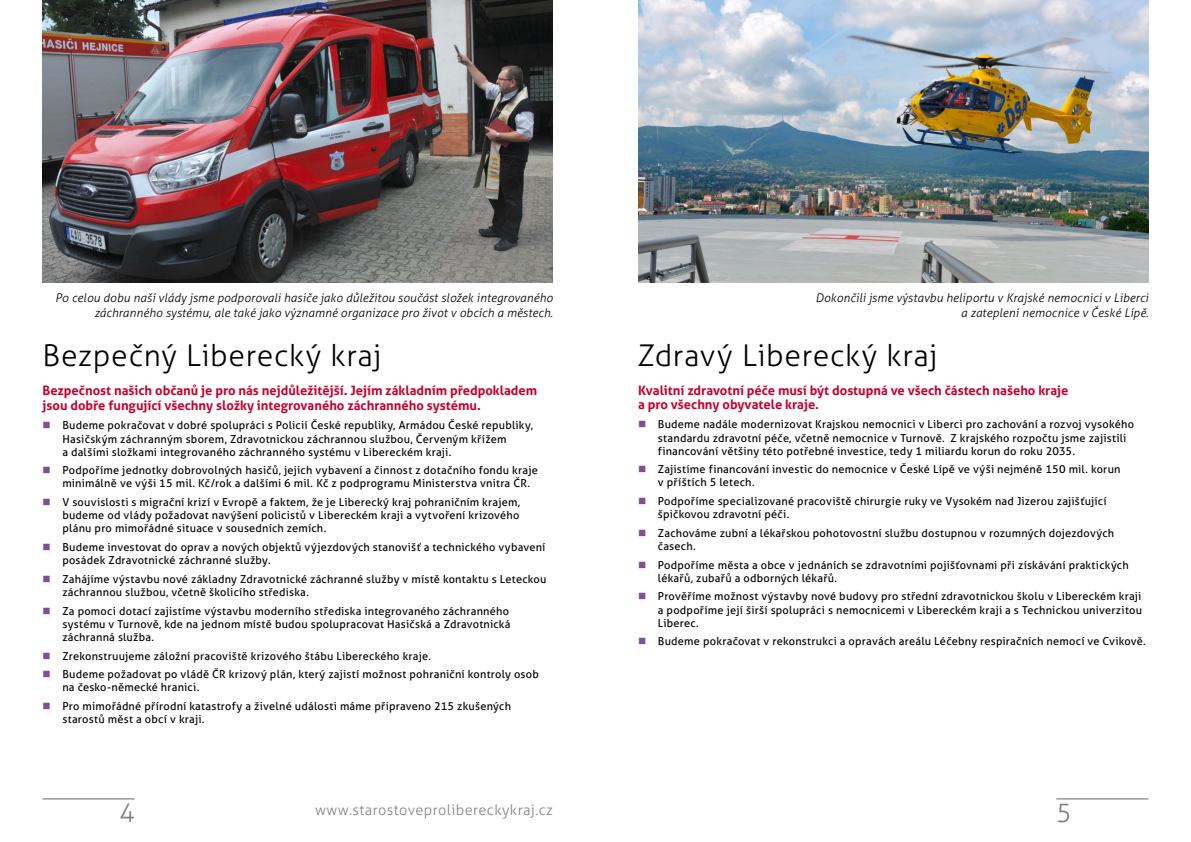
<style>
.page{position:relative;width:1191px;height:842px;background:#fff}
.page>*{position:absolute;margin:0;border:0;box-sizing:border-box;transform-origin:0 0}
.t1{font:300 30px "Aller";letter-spacing:.02em;color:#000}
.t2{font:300 26px "Aller";color:#818084}
.t3{font:300 14.5px "Aller";letter-spacing:.03em;color:#818084}
.t4{font:700 13px/15px "Aller";color:#c5002e}
.t5{font:italic 300 12px/15px "Aller";letter-spacing:.01em;color:#000;text-align:right}
.t6{font:11px/13.2px "Aller";letter-spacing:.02em;color:#000}
</style>
<div class="page">
<hr style="left:1056px;top:798px;width:92px;height:1px;background:#68676c">
<hr style="left:43px;top:798px;width:92px;height:1px;background:#68676c">
<img style="left:43px;top:0;width:510px;height:283px">
<img style="left:638px;top:0;width:510px;height:283px">
<p class="t5" style="left:55px;top:290px;width:499px">Po celou dobu naší vlády jsme podporovali hasiče jako důležitou součást složek integrovaného záchranného systému, ale také jako významné organizace pro život v obcích a městech.</p>
<p class="t5" style="left:815px;top:290px;width:334px">Dokončili jsme výstavbu heliportu v Krajské nemocnici v Liberci a zateplení nemocnice v České Lípě.</p>
<h1 class="t1" style="left:43px;top:337px;width:340px">Bezpečný Liberecký kraj</h1>
<h1 class="t1" style="left:638px;top:337px;width:301px">Zdravý Liberecký kraj</h1>
<p class="t4" style="left:43px;top:382px;width:496px">Bezpečnost našich občanů je pro nás nejdůležitější. Jejím základním předpokladem jsou dobře fungující všechny složky integrovaného záchranného systému.</p>
<p class="t6" style="left:62px;top:419px;width:472px">Budeme pokračovat v dobré spolupráci s Policií České republiky, Armádou České republiky,<br>Hasičským záchranným sborem, Zdravotnickou záchrannou službou, Červeným křížem<br>a dalšími složkami integrovaného záchranného systému v Libereckém kraji.</p>
<p class="t6" style="left:62px;top:464px;width:477px">Podpoříme jednotky dobrovolných hasičů, jejich vybavení a činnost z dotačního fondu kraje minimálně ve výši 15 mil. Kč/rok a dalšími 6 mil. Kč z podprogramu Ministerstva vnitra ČR.</p>
<p class="t6" style="left:62px;top:495px;width:459px;text-align:justify">V souvislosti s migrační krizí v Evropě a faktem, že je Liberecký kraj pohraničním krajem, budeme od vlády požadovat navýšení policistů v Libereckém kraji a vytvoření krizového plánu pro mimořádné situace v sousedních zemích.</p>
<p class="t6" style="left:62px;top:540px;width:484px">Budeme investovat do oprav a nových objektů výjezdových stanovišť a technického vybavení posádek Zdravotnické záchranné služby.</p>
<p class="t6" style="left:62px;top:572px;width:485px">Zahájíme výstavbu nové základny Zdravotnické záchranné služby v místě kontaktu s Leteckou záchrannou službou, včetně školicího střediska.</p>
<p class="t6" style="left:62px;top:604px;width:449px;text-align:justify">Za pomoci dotací zajistíme výstavbu moderního střediska integrovaného záchranného systému v Turnově, kde na jednom místě budou spolupracovat Hasičská a Zdravotnická záchranná služba.</p>
<p class="t6" style="left:62px;top:646px;width:478px;line-height:18.6px">Zrekonstruujeme záložní pracoviště krizového štábu Libereckého kraje.<br>Budeme požadovat po vládě ČR krizový plán, který zajistí možnost pohraniční kontroly osob</p>
<p class="t6" style="left:62px;top:678px;width:450px;line-height:18.6px">na česko-německé hranici.<br>Pro mimořádné přírodní katastrofy a živelné události máme připraveno 215 zkušených</p>
<p class="t6" style="left:62px;top:713px;width:144px">starostů měst a obcí v kraji.</p>
<p class="t4" style="left:638px;top:383px;width:432px;line-height:14px">Kvalitní zdravotní péče musí být dostupná ve všech částech našeho kraje a pro všechny obyvatele kraje.</p>
<p class="t6" style="left:658px;top:418px;width:478px">Budeme nadále modernizovat Krajskou nemocnici v Liberci pro zachování a rozvoj vysokého standardu zdravotní péče, včetně nemocnice v Turnově. Z krajského rozpočtu jsme zajistili financování většiny této potřebné investice, tedy 1 miliardu korun do roku 2035.</p>
<p class="t6" style="left:658px;top:463px;width:464px">Zajistíme financování investic do nemocnice v České Lípě ve výši nejméně 150 mil. korun v příštích 5 letech.</p>
<p class="t6" style="left:658px;top:494px;width:450px">Podpoříme specializované pracoviště chirurgie ruky ve Vysokém nad Jizerou zajišťující špičkovou zdravotní péči.</p>
<p class="t6" style="left:658px;top:526px;width:458px">Zachováme zubní a lékařskou pohotovostní službu dostupnou v rozumných dojezdových časech.</p>
<p class="t6" style="left:658px;top:558px;width:472px">Podpoříme města a obce v jednáních se zdravotními pojišťovnami při získávání praktických lékařů, zubařů a odborných lékařů.</p>
<p class="t6" style="left:658px;top:590px;width:486px;text-align:justify">Prověříme možnost výstavby nové budovy pro střední zdravotnickou školu v Libereckém kraji a podpoříme její širší spolupráci s nemocnicemi v Libereckém kraji a s Technickou univerzitou Liberec.</p>
<p class="t6" style="left:658px;top:635px;width:489px">Budeme pokračovat v rekonstrukci a opravách areálu Léčebny respiračních nemocí ve Cvikově.</p>
<h2 class="t2" style="left:119px;top:797px;width:17px">4</h2>
<h3 class="t3" style="left:315px;top:801px;width:239px">www.starostoveprolibereckykraj.cz</h3>
<h2 class="t2" style="left:1056px;top:797px;width:17px">5</h2>
</div>
